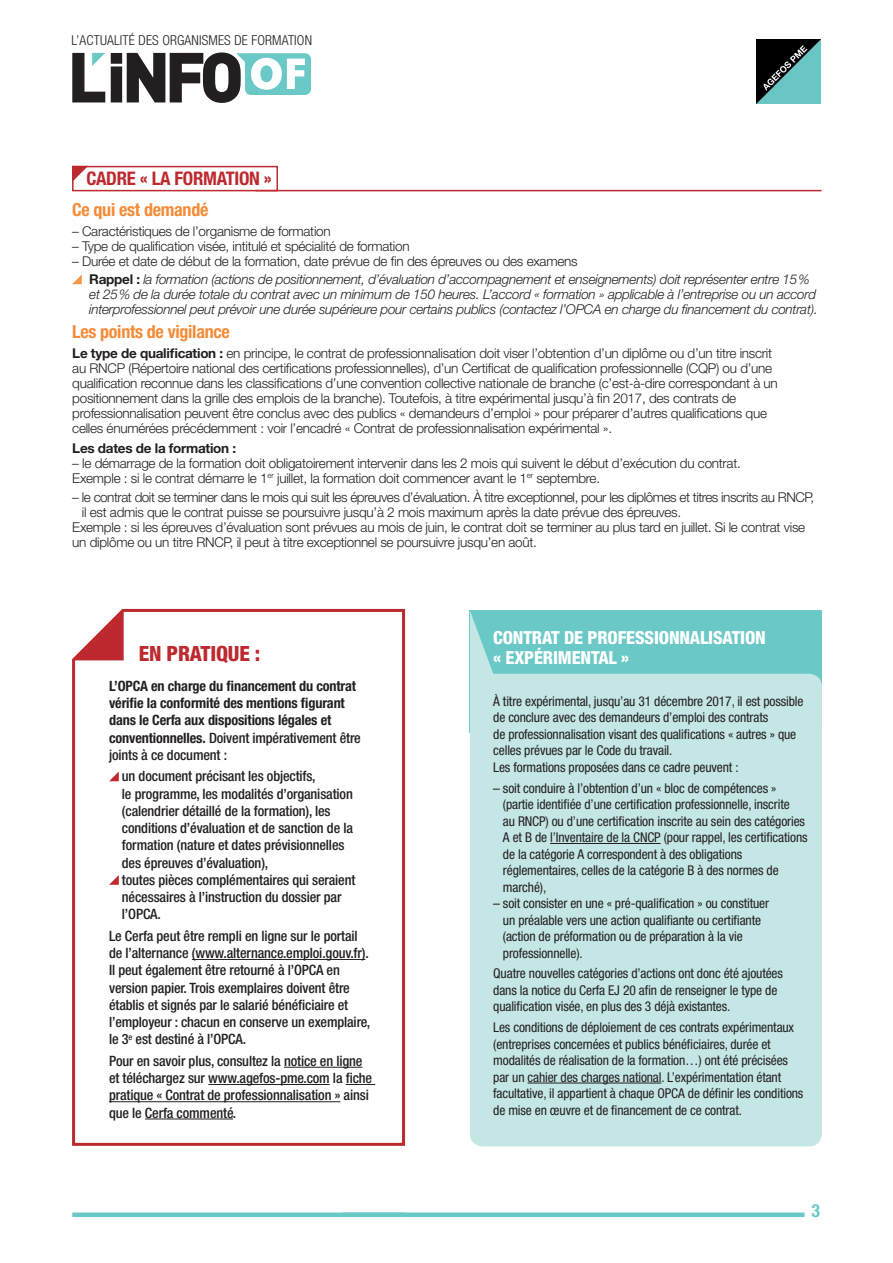
<style>
.page{position:relative;width:893px;height:1263px;background:#fff}
.page>*{position:absolute;margin:0;border:0;box-sizing:border-box;transform-origin:0 0}
.t1{font:800 condensed 21px "Helvetica Neue LT Std";letter-spacing:-.01em;color:#bd292e}
.t2{font:700 condensed 18.75px "Helvetica Neue LT Std";letter-spacing:-.015em;color:#bd292e}
.t3{font:800 condensed 18px/19.5px "Helvetica Neue LT Std";letter-spacing:-.01em;color:#fff}
.t4{font:700 condensed 18px "Helvetica Neue LT Std";letter-spacing:-.015em;color:#f58b37}
.t5{font:700 condensed 18px "Helvetica Neue LT Std";color:#6ac8c7}
.t6{font:500 condensed 14.25px/17.2px "Helvetica Neue LT Std";letter-spacing:-.01em;color:#231f20}
.t7{font:700 condensed 14.25px/17.2px "Helvetica Neue LT Std";letter-spacing:-.01em;color:#231f20}
.t8{font:300 condensed 13.65px "Helvetica Neue LT Std";letter-spacing:.01em;color:#231f20}
.t9{font:300 13.5px/15px "Helvetica Neue LT Std";letter-spacing:-.02em;color:#231f20}
.t10{font:condensed 13.5px/16.5px "Helvetica Neue LT Std";letter-spacing:-.01em;color:#231f20}
.t11{font:italic 300 13.5px/18px "Helvetica Neue LT Std";letter-spacing:-.02em;color:#231f20}
.t12{font:700 13.5px "Helvetica Neue LT Std";letter-spacing:-.02em;color:#231f20}
.s1{font-style:normal}
.s2{font-weight:700;font-style:normal}
.s3{font-weight:700}
.s4{font-weight:500}
</style>
<div class="page">
<svg style="left:72px;top:53px;width:33px;height:49px"></svg>
<div style="left:245px;top:53px;width:66px;height:42px;background:#6ac8c7;border-radius:6px"></div>
<svg style="left:111px;top:52px;width:194px;height:51px"></svg>
<img style="left:757px;top:40px;width:63px;height:63px">
<div style="left:343px;top:1212px;width:461px;height:5px;background:#6ac8c7"></div>
<div style="left:72px;top:1212px;width:333px;height:5px;background:#6ac8c7"></div>
<svg style="left:72px;top:274px;width:10px;height:10px"></svg>
<svg style="left:72px;top:608px;width:334px;height:538px"></svg>
<hr style="left:192px;top:959px;width:173px;height:1px;background:#231f20">
<hr style="left:284px;top:1067px;width:78px;height:1px;background:#231f20">
<hr style="left:208px;top:1084px;width:122px;height:1px;background:#231f20">
<svg style="left:346px;top:1084px;width:29px;height:1px"></svg>
<hr style="left:109px;top:1101px;width:231px;height:1px;background:#231f20">
<hr style="left:145px;top:1118px;width:88px;height:1px;background:#231f20">
<svg style="left:109px;top:771px;width:10px;height:10px"></svg>
<svg style="left:109px;top:875px;width:10px;height:10px"></svg>
<svg style="left:470px;top:610px;width:352px;height:536px;background:#b9e2e1"></svg>
<hr style="left:550px;top:843px;width:111px;height:1px;background:#231f20">
<hr style="left:528px;top:1083px;width:133px;height:1px;background:#231f20">
<hr style="left:256px;top:190px;width:565px;height:1px;background:#bd292e">
<div style="left:72px;top:166px;width:206px;height:25px;border:2px solid #bd292e"></div>
<svg style="left:72px;top:166px;width:16px;height:16px"></svg>
<p class="t8" style="left:71px;top:33px;width:242px">L’ACTUALITÉ DES ORGANISMES DE FORMATION</p>
<h2 class="t2" style="left:87px;top:167px;width:187px">CADRE « LA FORMATION »</h2>
<h3 class="t4" style="left:72px;top:199px;width:138px">Ce qui est demandé</h3>
<p class="t9" style="left:72px;top:224px;width:260px">– Caractéristiques de l’organisme de formation</p>
<p class="t9" style="left:72px;top:239px;width:339px">– Type de qualification visée, intitulé et spécialité de formation</p>
<p class="t11" style="left:89px;top:252px;width:722px;text-indent:-17px"><span class="s1">– Durée et date de début de la formation, date prévue de fin des épreuves ou des examens<br></span><span class="s2">Rappel :</span> la formation (actions de positionnement, d’évaluation d’accompagnement et enseignements) doit représenter entre 15%</p>
<p class="t11" style="left:89px;top:287px;width:730px;line-height:15px">et 25% de la durée totale du contrat avec un minimum de 150 heures. L’accord « formation » applicable à l’entreprise ou un accord interprofessionnel peut prévoir une durée supérieure pour certains publics (contactez l’OPCA en charge du financement du contrat).</p>
<h3 class="t4" style="left:72px;top:321px;width:159px">Les points de vigilance</h3>
<p class="t9" style="left:72px;top:346px;width:707px"><span class="s3">Le type de qualification :</span> en principe, le contrat de professionnalisation doit viser l’obtention d’un diplôme ou d’un titre inscrit au RNCP (Répertoire national des certifications professionnelles), d’un Certificat de qualification professionnelle (CQP) ou d’une qualification reconnue dans les classifications d’une convention collective nationale de branche (c’est-à-dire correspondant à un positionnement dans la grille des emplois de la branche). Toutefois, à titre expérimental jusqu’à fin 2017, des contrats de professionnalisation peuvent être conclus avec des publics « demandeurs d’emploi » pour préparer d’autres qualifications que celles énumérées précédemment : voir l’encadré « Contrat de professionnalisation expérimental ».</p>
<p class="t12" style="left:72px;top:440px;width:165px">Les dates de la formation :</p>
<p class="t9" style="left:72px;top:455px;width:670px">– le démarrage de la formation doit obligatoirement intervenir dans les 2 mois qui suivent le début d’exécution du contrat.<br>Exemple : si le contrat démarre le 1<sup>er</sup> juillet, la formation doit commencer avant le 1<sup>er</sup> septembre.</p>
<p class="t9" style="left:72px;top:489px;width:743px">– le contrat doit se terminer dans le mois qui suit les épreuves d’évaluation. À titre exceptionnel, pour les diplômes et titres inscrits au RNCP,</p>
<p class="t9" style="left:82px;top:504px;width:601px">il est admis que le contrat puisse se poursuivre jusqu’à 2 mois maximum après la date prévue des épreuves.</p>
<p class="t9" style="left:72px;top:519px;width:734px">Exemple : si les épreuves d’évaluation sont prévues au mois de juin, le contrat doit se terminer au plus tard en juillet. Si le contrat vise</p>
<p class="t9" style="left:72px;top:534px;width:466px">un diplôme ou un titre RNCP, il peut à titre exceptionnel se poursuivre jusqu’en août.</p>
<h1 class="t1" style="left:139px;top:640px;width:123px">EN PRATIQUE :</h1>
<p class="t7" style="left:109px;top:677px;width:253px">L’OPCA en charge du financement du contrat vérifie la conformité des mentions figurant dans le Cerfa aux dispositions légales et conventionnelles. <span class="s4">Doivent impérativement être joints à ce document :</span></p>
<p class="t6" style="left:122px;top:767px;width:235px">un document précisant les objectifs,<br>le programme, les modalités d’organisation (calendrier détaillé de la formation), les conditions d’évaluation et de sanction de la formation (nature et dates prévisionnelles des épreuves d’évaluation),<br>toutes pièces complémentaires qui seraient nécessaires à l’instruction du dossier par l’OPCA.</p>
<p class="t6" style="left:109px;top:927px;width:263px">Le Cerfa peut être rempli en ligne sur le portail de l’alternance (www.alternance.emploi.gouv.fr).<br>Il peut également être retourné à l’OPCA en version papier. Trois exemplaires doivent être établis et signés par le salarié bénéficiaire et l’employeur : chacun en conserve un exemplaire, le 3<sup>e</sup> est destiné à l’OPCA.</p>
<p class="t6" style="left:109px;top:1052px;width:265px">Pour en savoir plus, consultez la notice en ligne et téléchargez sur www.agefos-pme.com la fiche pratique « Contrat de professionnalisation » ainsi que le Cerfa commenté.</p>
<h3 class="t3" style="left:493px;top:628px;width:274px">CONTRAT DE PROFESSIONNALISATION « EXPÉRIMENTAL »</h3>
<p class="t10" style="left:493px;top:693px;width:312px">À titre expérimental, jusqu’au 31 décembre 2017, il est possible de conclure avec des demandeurs d’emploi des contrats<br>de professionnalisation visant des qualifications « autres » que celles prévues par le Code du travail.<br>Les formations proposées dans ce cadre peuvent :</p>
<p class="t10" style="left:503px;top:779px;width:306px;text-indent:-10px">– soit conduire à l’obtention d’un « bloc de compétences » (partie identifiée d’une certification professionnelle, inscrite<br>au RNCP) ou d’une certification inscrite au sein des catégories A et B de l’Inventaire de la CNCP (pour rappel, les certifications de la catégorie A correspondent à des obligations réglementaires, celles de la catégorie B à des normes de marché),</p>
<p class="t10" style="left:503px;top:895px;width:268px;text-indent:-10px">– soit consister en une « pré-qualification » ou constituer un préalable vers une action qualifiante ou certifiante (action de préformation ou de préparation à la vie professionnelle).</p>
<p class="t10" style="left:493px;top:965px;width:291px">Quatre nouvelles catégories d’actions ont donc été ajoutées dans la notice du Cerfa EJ 20 afin de renseigner le type de qualification visée, en plus des 3 déjà existantes.</p>
<p class="t10" style="left:493px;top:1019px;width:312px">Les conditions de déploiement de ces contrats expérimentaux (entreprises concernées et publics bénéficiaires, durée et modalités de réalisation de la formation…) ont été précisées par un cahier des charges national. L’expérimentation étant facultative, il appartient à chaque OPCA de définir les conditions de mise en œuvre et de financement de ce contrat.</p>
<h3 class="t5" style="left:812px;top:1199px;width:10px">3</h3>
</div>
